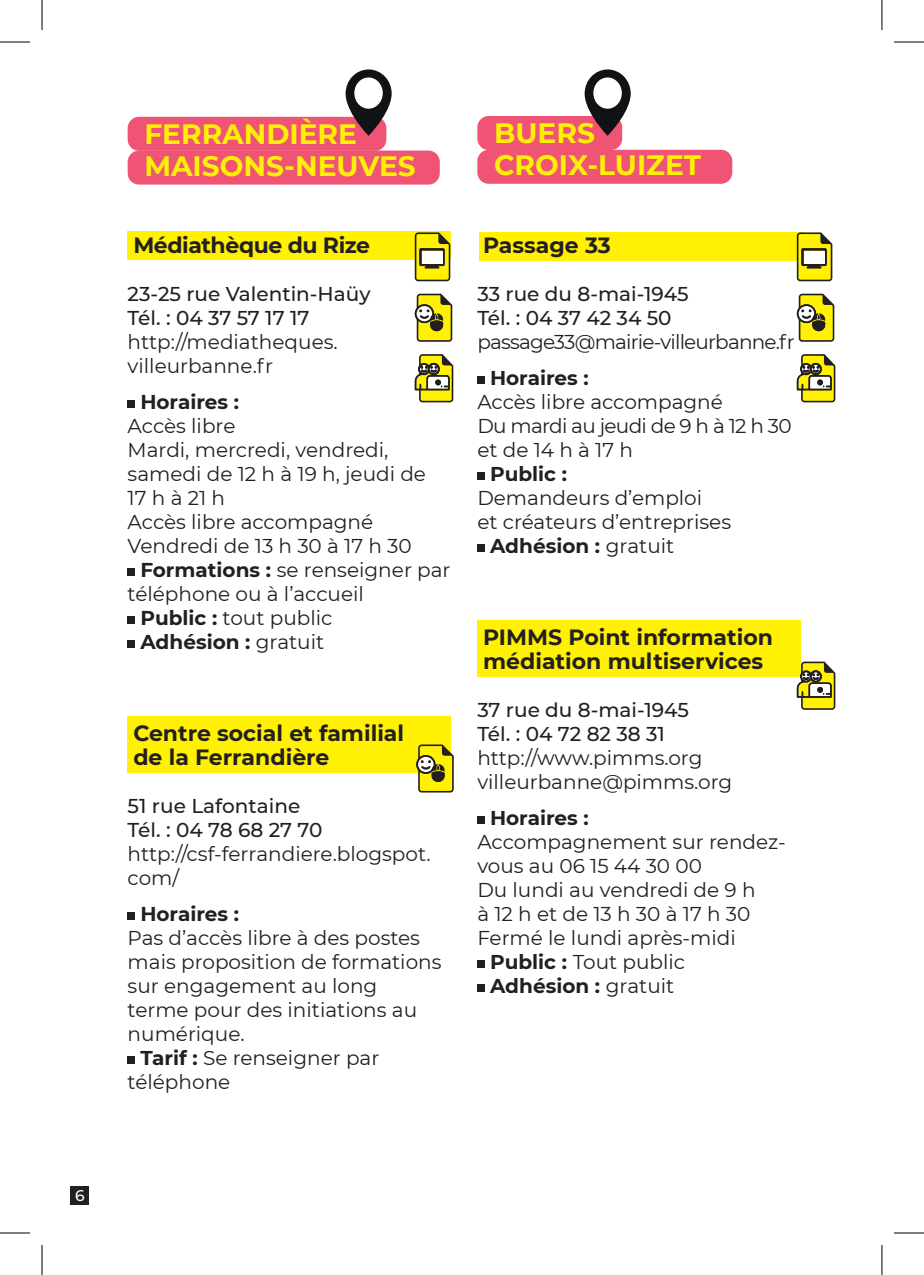
<style>
.page{position:relative;width:924px;height:1275px;background:#fff}
.page>*{position:absolute;margin:0;border:0;box-sizing:border-box;transform-origin:0 0}
.t1{font:700 28px/32px "Montserrat";color:#fff101}
.t2{font:700 22px/24px "Montserrat";color:#231f20}
.t3{font:700 22px "Montserrat";letter-spacing:-.02em;color:#231f20}
.t4{font:20px/24px "Montserrat";color:#231f20}
.t5{font:500 20px/24px "Montserrat";color:#231f20}
.t6{font:700 20px "Montserrat";color:#231f20}
.t7{font:20px "Montserrat";letter-spacing:-.04em;color:#231f20}
.t8{font:500 15.4px "Montserrat";color:#fff}
.s1{font-weight:700}
.s2{font-weight:400}
</style>
<div class="page">
<div style="left:70px;top:1185px;width:19px;height:19px;background:#231f20"></div>
<div style="left:128px;top:231px;width:323px;height:28px;background:#fff101"></div>
<div style="left:479px;top:232px;width:323px;height:29px;background:#fff101"></div>
<div style="left:128px;top:716px;width:323px;height:56px;background:#fff101"></div>
<div style="left:477px;top:620px;width:323px;height:57px;background:#fff101"></div>
<div style="left:128px;top:400px;width:7px;height:7px;background:#231f20"></div>
<div style="left:128px;top:568px;width:7px;height:7px;background:#231f20"></div>
<div style="left:128px;top:616px;width:7px;height:7px;background:#231f20"></div>
<div style="left:128px;top:640px;width:7px;height:7px;background:#231f20"></div>
<div style="left:128px;top:912px;width:7px;height:7px;background:#231f20"></div>
<div style="left:128px;top:1056px;width:7px;height:7px;background:#231f20"></div>
<div style="left:477px;top:376px;width:7px;height:7px;background:#231f20"></div>
<div style="left:477px;top:472px;width:7px;height:7px;background:#231f20"></div>
<div style="left:477px;top:544px;width:7px;height:7px;background:#231f20"></div>
<div style="left:477px;top:816px;width:7px;height:7px;background:#231f20"></div>
<div style="left:477px;top:960px;width:7px;height:7px;background:#231f20"></div>
<div style="left:477px;top:984px;width:7px;height:7px;background:#231f20"></div>
<svg style="left:416px;top:744px;width:38px;height:49px"></svg>
<div style="left:477px;top:116px;width:145px;height:34px;background:#f05474;border-radius:11px"></div>
<div style="left:477px;top:150px;width:255px;height:34px;background:#f05474;border-radius:11px"></div>
<svg style="left:584px;top:69px;width:46px;height:67px"></svg>
<div style="left:128px;top:117px;width:258px;height:34px;background:#f05474;border-radius:11px"></div>
<div style="left:128px;top:151px;width:311px;height:34px;background:#f05474;border-radius:11px"></div>
<svg style="left:343px;top:69px;width:48px;height:67px"></svg>
<svg style="left:796px;top:232px;width:36px;height:50px;background:#bab025"></svg>
<div style="left:803px;top:251px;width:20px;height:12px;background:#fff"></div>
<svg style="left:796px;top:354px;width:39px;height:49px"></svg>
<svg style="left:796px;top:293px;width:38px;height:49px;background:#bcb33c"></svg>
<svg style="left:414px;top:232px;width:37px;height:50px"></svg>
<div style="left:421px;top:251px;width:21px;height:12px;background:#fff"></div>
<svg style="left:414px;top:354px;width:40px;height:49px"></svg>
<svg style="left:414px;top:293px;width:39px;height:49px"></svg>
<svg style="left:796px;top:661px;width:39px;height:49px"></svg>
<hr style="left:0;top:42px;width:30px;height:1px;background:#000">
<hr style="left:893px;top:42px;width:30px;height:1px;background:#000">
<hr style="left:0;top:1232px;width:30px;height:1px;background:#000">
<hr style="left:893px;top:1232px;width:30px;height:1px;background:#000">
<hr style="left:42px;top:0;width:1px;height:30px;background:#000">
<hr style="left:42px;top:1245px;width:1px;height:30px;background:#000">
<hr style="left:881px;top:0;width:1px;height:30px;background:#000">
<hr style="left:881px;top:1245px;width:1px;height:30px;background:#000">
<p class="t8" style="left:75px;top:1184px;width:11px">6</p>
<h1 class="t1" style="left:144px;top:116px;width:273px">FERRANDIÈRE<br>MAISONS-NEUVES</h1>
<p class="t3" style="left:133px;top:229px;width:238px">Médiathèque du Rize</p>
<p class="t5" style="left:128px;top:281px;width:244px">23-25 rue Valentin-Haüy<br>Tél. : 04 37 57 17 17</p>
<p class="t4" style="left:128px;top:329px;width:211px">http://mediatheques. villeurbanne.fr</p>
<p class="t6" style="left:140px;top:387px;width:100px">Horaires :</p>
<p class="t4" style="left:128px;top:413px;width:109px">Accès libre</p>
<p class="t4" style="left:128px;top:437px;width:262px">Mardi, mercredi, vendredi,</p>
<p class="t4" style="left:128px;top:461px;width:300px">samedi de 12 h à 19 h, jeudi de</p>
<p class="t4" style="left:128px;top:485px;width:99px">17 h à 21 h</p>
<p class="t4" style="left:128px;top:509px;width:247px">Accès libre accompagné</p>
<p class="t4" style="left:128px;top:533px;width:285px">Vendredi de 13 h 30 à 17 h 30</p>
<p class="t4" style="left:140px;top:557px;width:311px"><span class="s1">Formations :</span> se renseigner par</p>
<p class="t4" style="left:128px;top:581px;width:238px">téléphone ou à l’accueil</p>
<p class="t4" style="left:140px;top:605px;width:193px"><span class="s1">Public :</span> tout public</p>
<p class="t6" style="left:140px;top:627px;width:185px">Adhésion : <span class="s2">gratuit</span></p>
<p class="t2" style="left:133px;top:720px;width:272px">Centre social et familial de la Ferrandière</p>
<p class="t5" style="left:128px;top:793px;width:196px">51 rue Lafontaine<br>Tél. : 04 78 68 27 70</p>
<p class="t4" style="left:128px;top:841px;width:304px">http://csf-ferrandiere.blogspot. com/</p>
<p class="t6" style="left:140px;top:899px;width:100px">Horaires :</p>
<p class="t4" style="left:128px;top:925px;width:294px">Pas d’accès libre à des postes</p>
<p class="t4" style="left:128px;top:949px;width:315px">mais proposition de formations</p>
<p class="t4" style="left:128px;top:973px;width:251px">sur engagement au long</p>
<p class="t4" style="left:128px;top:997px;width:291px">terme pour des initiations au</p>
<p class="t4" style="left:128px;top:1021px;width:118px">numérique.</p>
<p class="t4" style="left:140px;top:1045px;width:240px"><span class="s1">Tarif :</span> Se renseigner par</p>
<p class="t4" style="left:128px;top:1069px;width:104px">téléphone</p>
<h1 class="t1" style="left:494px;top:115px;width:208px">BUERS<br>CROIX-LUIZET</h1>
<p class="t2" style="left:483px;top:232px;width:129px">Passage 33</p>
<p class="t5" style="left:477px;top:281px;width:213px">33 rue du 8-mai-1945<br>Tél. : 04 37 42 34 50</p>
<p class="t7" style="left:477px;top:328px;width:319px">passage33@mairie-villeurbanne.fr</p>
<p class="t6" style="left:490px;top:363px;width:100px">Horaires :</p>
<p class="t4" style="left:477px;top:389px;width:316px">Accès libre accompagné<br>Du mardi au jeudi de 9 h à 12 h 30 et de 14 h à 17 h</p>
<p class="t6" style="left:490px;top:459px;width:78px">Public :</p>
<p class="t4" style="left:477px;top:485px;width:226px">Demandeurs d’emploi</p>
<p class="t4" style="left:477px;top:509px;width:255px">et créateurs d’entreprises</p>
<p class="t6" style="left:490px;top:531px;width:186px">Adhésion : <span class="s2">gratuit</span></p>
<p class="t2" style="left:483px;top:624px;width:291px">PIMMS Point information médiation multiservices</p>
<p class="t5" style="left:477px;top:697px;width:213px">37 rue du 8-mai-1945<br>Tél. : 04 72 82 38 31</p>
<p class="t4" style="left:477px;top:745px;width:256px">http://www.pimms.org villeurbanne@pimms.org</p>
<p class="t6" style="left:490px;top:803px;width:100px">Horaires :</p>
<p class="t4" style="left:477px;top:829px;width:310px">Accompagnement sur rendez-</p>
<p class="t4" style="left:477px;top:853px;width:226px">vous au 06 15 44 30 00</p>
<p class="t4" style="left:477px;top:877px;width:279px">Du lundi au vendredi de 9 h</p>
<p class="t4" style="left:477px;top:901px;width:274px">à 12 h et de 13 h 30 à 17 h 30</p>
<p class="t4" style="left:477px;top:925px;width:260px">Fermé le lundi après-midi</p>
<p class="t4" style="left:490px;top:949px;width:196px"><span class="s1">Public :</span> Tout public</p>
<p class="t6" style="left:490px;top:971px;width:186px">Adhésion : <span class="s2">gratuit</span></p>
</div>
